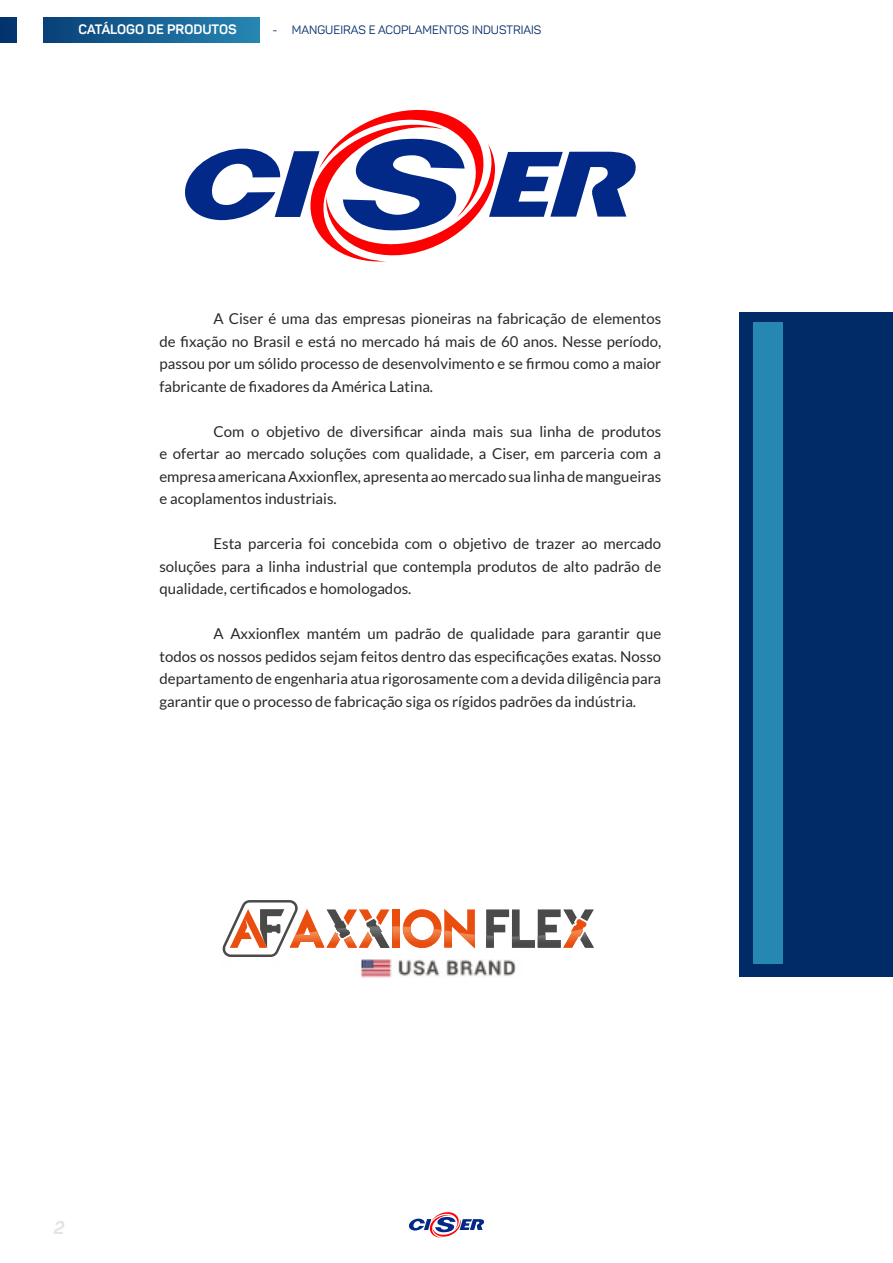
<style>
.page{position:relative;width:893px;height:1263px;background:#fff}
.page>*{position:absolute;margin:0;border:0;box-sizing:border-box;transform-origin:0 0}
.t1{font:italic 700 18px "Panton";color:#e3e3e3}
.t2{font:15px/22.5px "Lato";color:#282827;text-align:justify}
.t3{font:700 13.5px "Panton";color:#fff}
.t4{font:12px "Panton";color:#002b66}
</style>
<div class="page">
<svg style="left:0;top:17px;width:259px;height:26px;background:#165f91"></svg>
<div style="left:17px;top:0;width:26px;height:70px;background:#fff"></div>
<svg style="left:408px;top:1212px;width:76px;height:26px"></svg>
<div style="left:740px;top:312px;width:153px;height:665px;background:#002b66"></div>
<div style="left:753px;top:323px;width:30px;height:641px;background:#2787b3"></div>
<svg style="left:185px;top:109px;width:451px;height:153px"></svg>
<img style="left:361px;top:959px;width:155px;height:19px">
<div style="left:392px;top:909px;width:8px;height:39px;background:#e94e0f"></div>
<img style="left:392px;top:926px;width:8px;height:14px">
<svg style="left:486px;top:909px;width:108px;height:39px"></svg>
<svg style="left:402px;top:909px;width:73px;height:40px"></svg>
<img style="left:458px;top:932px;width:17px;height:16px">
<img style="left:580px;top:932px;width:14px;height:16px">
<svg style="left:222px;top:900px;width:168px;height:57px"></svg>
<img style="left:336px;top:928px;width:14px;height:10px">
<p class="t3" style="left:78px;top:21px;width:160px">CATÁLOGO DE PRODUTOS</p>
<p class="t4" style="left:273px;top:22px;width:270px">- MANGUEIRAS E ACOPLAMENTOS INDUSTRIAIS</p>
<p class="t2" style="left:159px;top:307px;width:503px;text-indent:54px">A Ciser é uma das empresas pioneiras na fabricação de elementos de fixação no Brasil e está no mercado há mais de 60 anos. Nesse período, passou por um sólido processo de desenvolvimento e se firmou como a maior fabricante de fixadores da América Latina.</p>
<p class="t2" style="left:159px;top:420px;width:503px;text-indent:54px">Com o objetivo de diversificar ainda mais sua linha de produtos e ofertar ao mercado soluções com qualidade, a Ciser, em parceria com a empresa americana Axxionflex, apresenta ao mercado sua linha de mangueiras e acoplamentos industriais.</p>
<p class="t2" style="left:159px;top:532px;width:503px;text-indent:54px">Esta parceria foi concebida com o objetivo de trazer ao mercado soluções para a linha industrial que contempla produtos de alto padrão de qualidade, certificados e homologados.</p>
<p class="t2" style="left:159px;top:622px;width:503px;text-indent:54px">A Axxionflex mantém um padrão de qualidade para garantir que todos os nossos pedidos sejam feitos dentro das especificações exatas. Nosso departamento de engenharia atua rigorosamente com a devida diligência para garantir que o processo de fabricação siga os rígidos padrões da indústria.</p>
<p class="t1" style="left:54px;top:1216px;width:12px">2</p>
</div>
